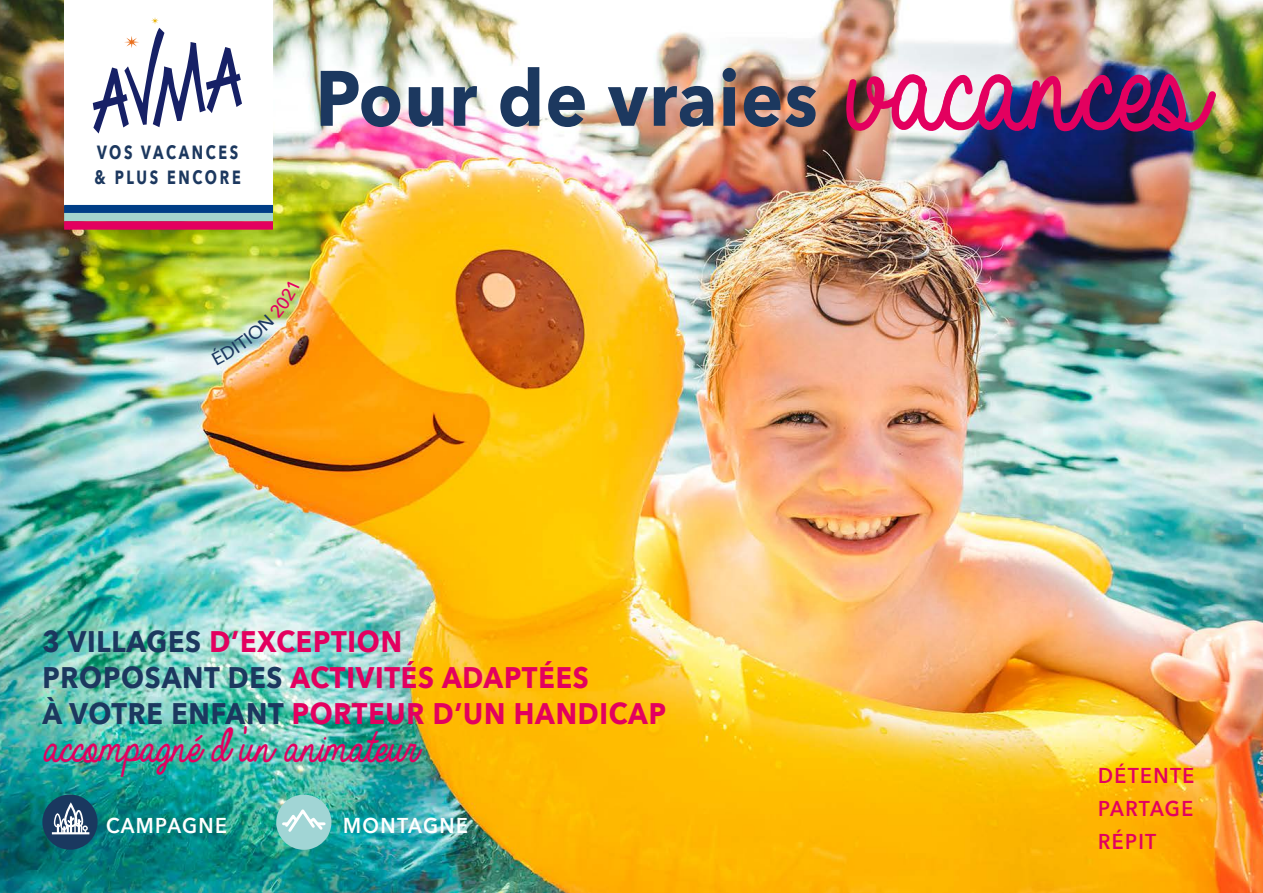
<style>
.page{position:relative;width:1263px;height:893px;background:#fff}
.page>*{position:absolute;margin:0;border:0;box-sizing:border-box;transform-origin:0 0}
.t1{font:700 77.55px "Avenir Next";letter-spacing:.02em;color:#1c385f;scale:.91 1}
.t2{font:italic 49.5px "Always In My Heart";color:#e3005f;scale:.91 1}
.t3{font:700 29.7px/36px "Avenir Next";letter-spacing:.03em;color:#e3005f;scale:.91 1}
.t4{font:600 21.45px/33px "Avenir Next";letter-spacing:.07em;color:#e3005f;text-align:justify;scale:.91 1}
.t5{font:600 21.45px "Avenir Next";letter-spacing:.07em;color:#fff;scale:.91 1}
.t6{font:700 19.05px/25px "Avenir Next";letter-spacing:.185em;color:#1c385f;scale:.75 1}
.s1{font-family:"Always In My Heart";font-weight:400;font-size:140.25px;color:#e3005f}
.s2{font-family:"Always In My Heart";font-weight:400;font-size:150.15px;color:#e3005f}
.s3{color:#1c385f}
</style>
<div class="page">
<img style="left:0;top:0;width:1263px;height:893px">
<div style="left:64px;top:0;width:209px;height:206px;background:#fff"></div>
<div style="left:64px;top:205px;width:209px;height:8px;background:#003e87"></div>
<div style="left:64px;top:213px;width:209px;height:8px;background:#a4d5ce"></div>
<div style="left:64px;top:221px;width:209px;height:9px;background:#e3005f"></div>
<svg style="left:93px;top:17px;width:149px;height:117px"></svg>
<div style="left:276px;top:795px;width:55px;height:55px;background:#a1d5d5;border-radius:50%"></div>
<svg style="left:283px;top:809px;width:42px;height:23px"></svg>
<div style="left:42px;top:794px;width:56px;height:56px;background:#1a385f;border-radius:50%"></div>
<svg style="left:53px;top:802px;width:35px;height:30px"></svg>
<hr style="left:52px;top:832px;width:37px;height:2px;background:#fff">
<img style="left:210px;top:281px;width:89px;height:84px">
<p class="t6" style="left:95px;top:140px;width:196px">VOS VACANCES &amp; PLUS ENCORE</p>
<h1 class="t1" style="left:316px;top:31px;width:953px">Pour de vraies<span class="s1">v</span><span class="s2">acances</span></h1>
<p class="t3" style="left:42px;top:623px;width:687px"><span class="s3">3 VILLAGES</span> D’EXCEPTION<br><span class="s3">PROPOSANT DES</span> ACTIVITÉS ADAPTÉES<br><span class="s3">À VOTRE ENFANT</span> PORTEUR D’UN HANDICAP</p>
<h2 class="t2" style="left:35px;top:720px;width:412px">accompagné d’un animateur</h2>
<p class="t5" style="left:106px;top:807px;width:134px">CAMPAGNE</p>
<p class="t5" style="left:343px;top:807px;width:139px">MONTAGNE</p>
<p class="t4" style="left:1098px;top:758px;width:107px">DÉTENTE PARTAGE RÉPIT</p>
</div>
